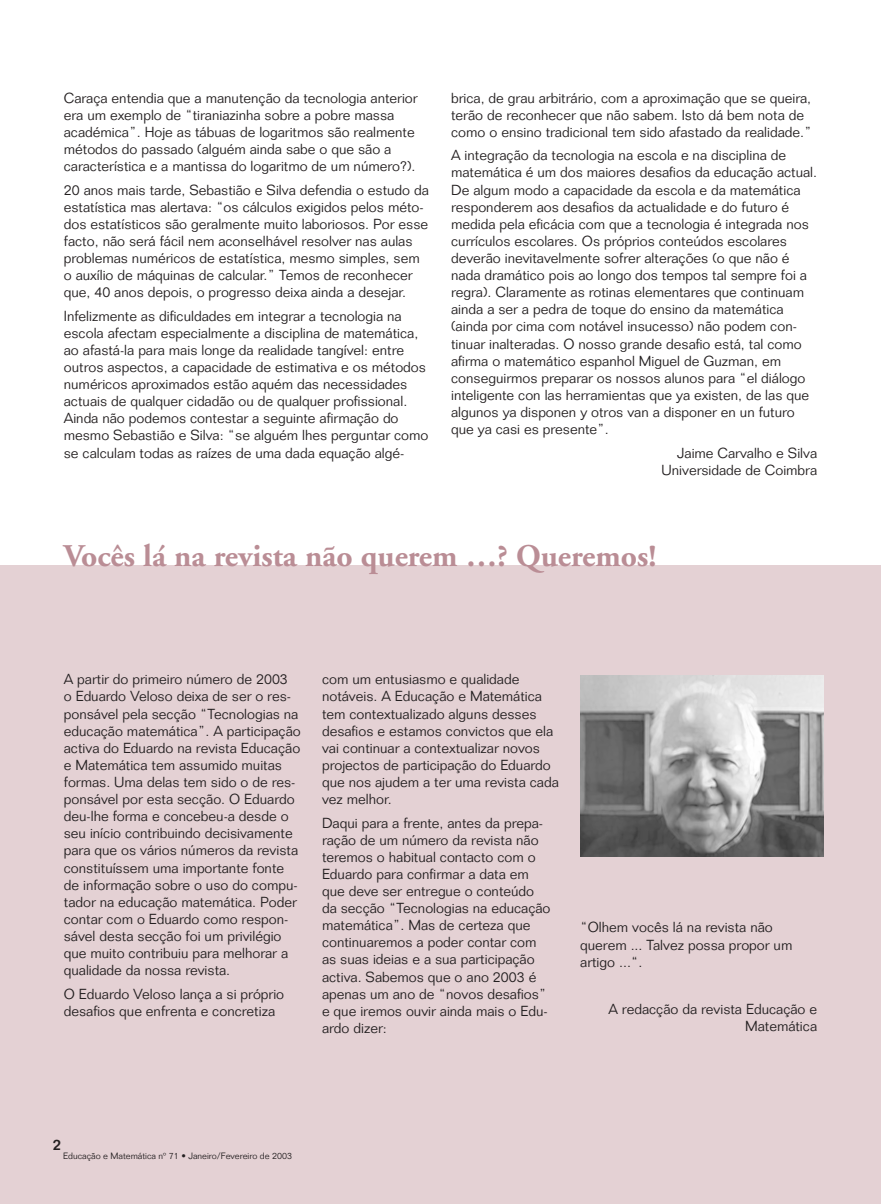
<style>
.page{position:relative;width:881px;height:1204px;background:#fff}
.page>*{position:absolute;margin:0;border:0;box-sizing:border-box;transform-origin:0 0}
.tit_art{font:700 31.5px "Adobe Garamond";color:#ba8d95}
.t1{font:500 15px "Folio";color:#231f20}
.texto{font:300 14.25px/17.1px "Folio";color:#231f20}
.autor_fim{font:300 14.25px/17.1px "Folio";color:#231f20;text-align:right}
.t2{font:300 9px "Folio";color:#231f20}
</style>
<div class="page">
<div style="left:0;top:566px;width:880px;height:637px;background:#e4d1d4"></div>
<img style="left:580px;top:675px;width:243px;height:181px">
<p class="texto" style="left:64px;top:89px;width:355px">Caraça entendia que a manutenção da tecnologia anterior era um exemplo de “tiraniazinha sobre a pobre massa académica”. Hoje as tábuas de logaritmos são realmente métodos do passado (alguém ainda sabe o que são a característica e a mantissa do logaritmo de um número?).</p>
<p class="texto" style="left:64px;top:181px;width:366px">20 anos mais tarde, Sebastião e Silva defendia o estudo da estatística mas alertava: “os cálculos exigidos pelos méto&shy;dos estatísticos são geralmente muito laboriosos. Por esse facto, não será fácil nem aconselhável resolver nas aulas problemas numéricos de estatística, mesmo simples, sem o auxílio de máquinas de calcular.” Temos de reconhecer que, 40 anos depois, o progresso deixa ainda a desejar.</p>
<p class="texto" style="left:64px;top:307px;width:366px">Infelizmente as dificuldades em integrar a tecnologia na escola afectam especialmente a disciplina de matemática, ao afastá-la para mais longe da realidade tangível: entre outros aspectos, a capacidade de estimativa e os métodos numéricos aproximados estão aquém das necessidades actuais de qualquer cidadão ou de qualquer profissional.<br>Ainda não podemos contestar a seguinte afirmação do mesmo Sebastião e Silva: “se alguém lhes perguntar como se calculam todas as raízes de uma dada equação algé-</p>
<p class="texto" style="left:451px;top:89px;width:362px">brica, de grau arbitrário, com a aproximação que se queira, terão de reconhecer que não sabem. Isto dá bem nota de como o ensino tradicional tem sido afastado da realidade.”</p>
<p class="texto" style="left:451px;top:147px;width:367px">A integração da tecnologia na escola e na disciplina de matemática é um dos maiores desafios da educação actual.<br>De algum modo a capacidade da escola e da matemática responderem aos desafios da actualidade e do futuro é medida pela eficácia com que a tecnologia é integrada nos currículos escolares. Os próprios conteúdos escolares deverão inevitavelmente sofrer alterações (o que não é nada dramático pois ao longo dos tempos tal sempre foi a regra). Claramente as rotinas elementares que continuam ainda a ser a pedra de toque do ensino da matemática (ainda por cima com notável insucesso) não podem con&shy;tinuar inalteradas. O nosso grande desafio está, tal como afirma o matemático espanhol Miguel de Guzman, em conseguirmos preparar os nossos alunos para “el diálogo inteligente con las herramientas que ya existen, de las que algunos ya disponen y otros van a disponer en un futuro que ya casi es presente”.</p>
<p class="autor_fim" style="left:676px;top:444px;width:141px">Jaime Carvalho e Silva</p>
<p class="autor_fim" style="left:661px;top:461px;width:157px">Universidade de Coimbra</p>
<p class="tit_art" style="left:64px;top:538px;width:593px">Vocês lá na revista não querem …? Queremos!</p>
<p class="texto" style="left:64px;top:670px;width:238px">A partir do primeiro número de 2003<br>o Eduardo Veloso deixa de ser o res&shy;ponsável pela secção “Tecnologias na educação matemática”. A participação activa do Eduardo na revista Educação e Matemática tem assumido muitas formas. Uma delas tem sido o de res&shy;ponsável por esta secção. O Eduardo deu-lhe forma e concebeu-a desde o seu início contribuindo decisivamente para que os vários números da revista constituíssem uma importante fonte de informação sobre o uso do compu&shy;tador na educação matemática. Poder contar com o Eduardo como respon&shy;sável desta secção foi um privilégio que muito contribuiu para melhorar a qualidade da nossa revista.</p>
<p class="texto" style="left:64px;top:985px;width:222px">O Eduardo Veloso lança a si próprio desafios que enfrenta e concretiza</p>
<p class="texto" style="left:322px;top:670px;width:238px">com um entusiasmo e qualidade notáveis. A Educação e Matemática tem contextualizado alguns desses desafios e estamos convictos que ela vai continuar a contextualizar novos projectos de participação do Eduardo que nos ajudem a ter uma revista cada vez melhor.</p>
<p class="texto" style="left:322px;top:814px;width:230px">Daqui para a frente, antes da prepa&shy;ração de um número da revista não teremos o habitual contacto com o<br>Eduardo para confirmar a data em que deve ser entregue o conteúdo da secção “Tecnologias na educação matemática”. Mas de certeza que continuaremos a poder contar com as suas ideias e a sua participação activa. Sabemos que o ano 2003 é apenas um ano de “novos desafios” e que iremos ouvir ainda mais o Edu&shy;ardo dizer:</p>
<p class="texto" style="left:580px;top:918px;width:213px">“Olhem vocês lá na revista não querem ... Talvez possa propor um artigo ...“.</p>
<p class="autor_fim" style="left:608px;top:1000px;width:210px">A redacção da revista Educação e<br>Matemática</p>
<p class="t1" style="left:53px;top:1135px;width:10px">2</p>
<p class="t2" style="left:63px;top:1149px;width:230px">Educação e Matemática nº 71 • Janeiro/Fevereiro de 2003</p>
</div>
